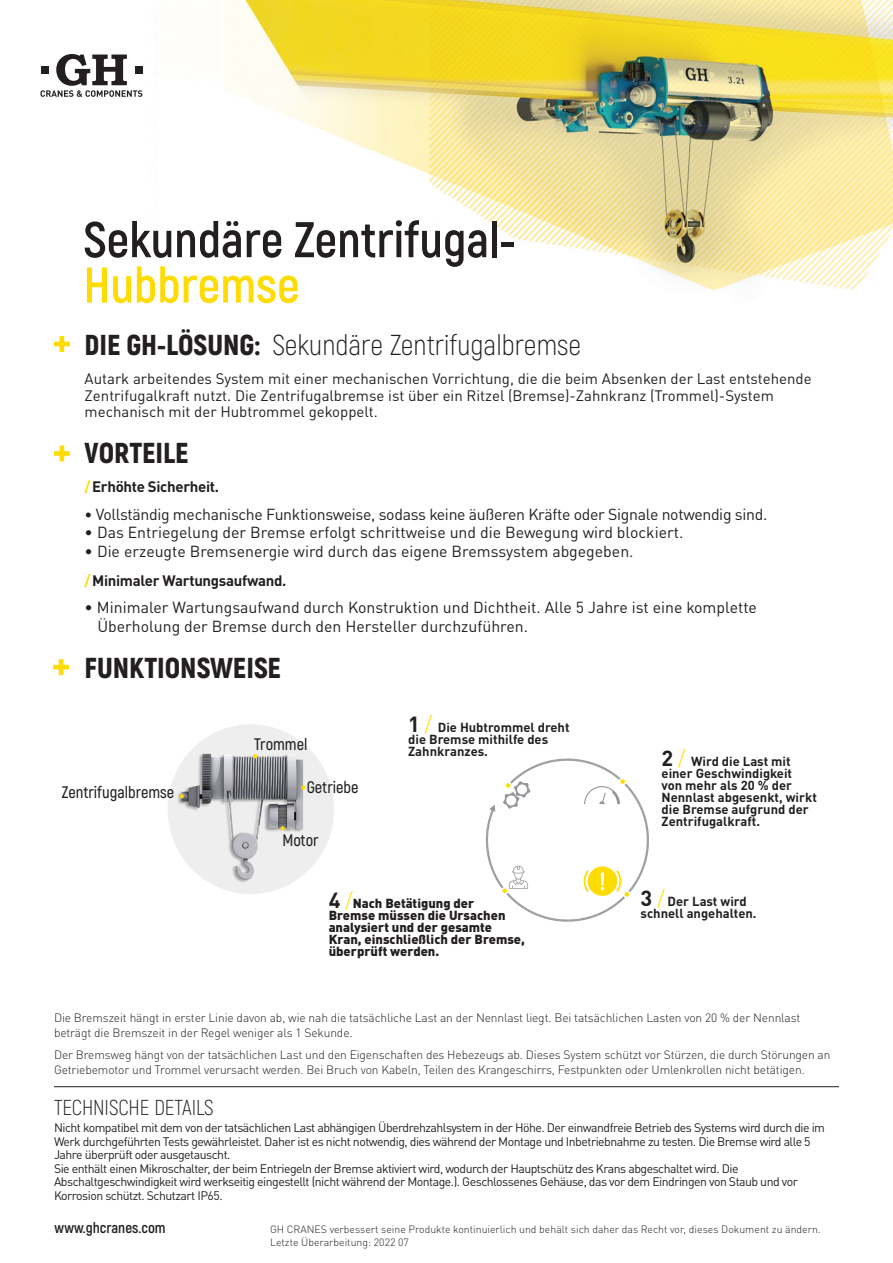
<style>
.page{position:relative;width:893px;height:1263px;background:#fff}
.page>*{position:absolute;margin:0;border:0;box-sizing:border-box;transform-origin:0 0}
.t1{font:700 50.1px "Akrobat";color:#231f20}
.t2{font:700 50.1px "Akrobat";color:#ffdc01}
.t3{font:300 28.8px "Akrobat";color:#231f20}
.t4{font:900 28.8px "Akrobat";color:#231f20}
.t5{font:300 21.6px "Akrobat";letter-spacing:-.005em;color:#231f20}
.t6{font:600 16.65px "Akrobat";color:#231f20}
.t7{font:15.9px/18.8px "DIN Pro";color:#231f20}
.t8{font:15.9px "DIN Pro";letter-spacing:-.02em;color:#231f20}
.t9{font:15px/16.5px "DIN Pro";color:#231f20}
.t10{font:700 15px "DIN Pro";letter-spacing:-.02em;color:#231f20}
.t11{font:700 15px "Akrobat";color:#231f20}
.t12{font:700 12.9px/12px "DIN Pro";color:#231f20}
.t13{font:900 12.9px/12px "DIN Pro";color:#231f20}
.t14{font:12.3px/13.5px "DIN Pro";letter-spacing:-.04em;color:#231f20}
.t15{font:300 12px/14.4px "DIN Pro";letter-spacing:-.01em;color:#231f20}
.t16{font:300 10.5px/12.6px "DIN Pro";color:#231f20}
.s1{font-weight:900}
.s2{color:#ffdc01}
.s3{font-size:15px}
.s4{font-size:21.6px}
.s5{font-weight:300;font-size:21.6px;color:#ffdc01}
.s6{font-weight:700;font-size:21.6px}
</style>
<div class="page">
<img style="left:142px;top:0;width:751px;height:291px">
<svg style="left:41px;top:54px;width:101px;height:43px"></svg>
<hr style="left:54px;top:1086px;width:785px;height:1px;background:#231f20">
<svg style="left:54px;top:336px;width:16px;height:16px"></svg>
<svg style="left:54px;top:446px;width:16px;height:15px"></svg>
<svg style="left:53px;top:659px;width:16px;height:16px"></svg>
<svg style="left:485px;top:758px;width:164px;height:164px"></svg>
<img style="left:168px;top:724px;width:166px;height:170px">
<svg style="left:281px;top:826px;width:4px;height:4px"></svg>
<svg style="left:301px;top:785px;width:4px;height:4px"></svg>
<svg style="left:253px;top:754px;width:4px;height:4px"></svg>
<svg style="left:180px;top:794px;width:4px;height:4px"></svg>
<h1 class="t1" style="left:83px;top:208px;width:434px">Sekundäre Zentrifugal-</h1>
<h1 class="t2" style="left:83px;top:254px;width:218px">Hubbremse</h1>
<h2 class="t3" style="left:85px;top:328px;width:498px"><span class="s1">DIE GH-LÖSUNG:</span> Sekundäre Zentrifugalbremse</h2>
<p class="t9" style="left:85px;top:369px;width:728px">Autark arbeitendes System mit einer mechanischen Vorrichtung, die die beim Absenken der Last entstehende<br>Zentrifugalkraft nutzt. Die Zentrifugalbremse ist über ein Ritzel (Bremse)-Zahnkranz (Trommel)-System mechanisch mit der Hubtrommel gekoppelt.</p>
<h2 class="t4" style="left:85px;top:434px;width:106px">VORTEILE</h2>
<p class="t10" style="left:85px;top:474px;width:136px"><span class="s2">/</span>Erhöhte Sicherheit.</p>
<p class="t8" style="left:85px;top:501px;width:684px"><span class="s3">•</span> Vollständig mechanische Funktionsweise, sodass keine äußeren Kräfte oder Signale notwendig sind.</p>
<p class="t7" style="left:85px;top:522px;width:600px">• Das Entriegelung der Bremse erfolgt schrittweise und die Bewegung wird blockiert.</p>
<p class="t7" style="left:85px;top:540px;width:550px">• Die erzeugte Bremsenergie wird durch das eigene Bremssystem abgegeben.</p>
<p class="t10" style="left:85px;top:568px;width:203px"><span class="s2">/</span>Minimaler Wartungsaufwand.</p>
<p class="t7" style="left:97px;top:597px;width:661px;text-indent:-13px">• Minimaler Wartungsaufwand durch Konstruktion und Dichtheit. Alle 5 Jahre ist eine komplette<br>Überholung der Bremse durch den Hersteller durchzuführen.</p>
<h2 class="t4" style="left:85px;top:649px;width:198px">FUNKTIONSWEISE</h2>
<p class="t12" style="left:408px;top:720px;width:163px"><span class="s4">1</span> <span class="s5">/</span> Die Hubtrommel dreht die Bremse mithilfe des<br>Zahnkranzes.</p>
<h3 class="t6" style="left:254px;top:733px;width:55px">Trommel</h3>
<p class="t12" style="left:661px;top:754px;width:157px"><span class="s4">2</span> <span class="s5">/</span> Wird die Last mit einer Geschwindigkeit<br>von mehr als 20 % der<br>Nennlast abgesenkt, wirkt die Bremse aufgrund der<br>Zentrifugalkraft.</p>
<h3 class="t6" style="left:307px;top:777px;width:53px">Getriebe</h3>
<h3 class="t6" style="left:62px;top:782px;width:114px">Zentrifugalbremse</h3>
<h3 class="t6" style="left:282px;top:830px;width:38px">Motor</h3>
<p class="t13" style="left:329px;top:895px;width:198px"><span class="s6">4</span> <span class="s5">/</span>Nach Betätigung der<br>Bremse müssen die Ursachen analysiert und der gesamte<br>Kran, einschließlich der Bremse, überprüft werden.</p>
<p class="t12" style="left:641px;top:894px;width:118px"><span class="s4">3</span> <span class="s5">/</span> Der Last wird schnell angehalten.</p>
<p class="t15" style="left:54px;top:1010px;width:748px">Die Bremszeit hängt in erster Linie davon ab, wie nah die tatsächliche Last an der Nennlast liegt. Bei tatsächlichen Lasten von 20 % der Nennlast beträgt die Bremszeit in der Regel weniger als 1 Sekunde.</p>
<p class="t15" style="left:54px;top:1047px;width:778px">Der Bremsweg hängt von der tatsächlichen Last und den Eigenschaften des Hebezeugs ab. Dieses System schützt vor Stürzen, die durch Störungen an<br>Getriebemotor und Trommel verursacht werden. Bei Bruch von Kabeln, Teilen des Krangeschirrs, Festpunkten oder Umlenkrollen nicht betätigen.</p>
<h3 class="t5" style="left:54px;top:1094px;width:161px">TECHNISCHE DETAILS</h3>
<p class="t14" style="left:54px;top:1120px;width:773px">Nicht kompatibel mit dem von der tatsächlichen Last abhängigen Überdrehzahlsystem in der Höhe. Der einwandfreie Betrieb des Systems wird durch die im Werk durchgeführten Tests gewährleistet. Daher ist es nicht notwendig, dies während der Montage und Inbetriebnahme zu testen. Die Bremse wird alle 5<br>Jahre überprüft oder ausgetauscht.<br>Sie enthält einen Mikroschalter, der beim Entriegeln der Bremse aktiviert wird, wodurch der Hauptschütz des Krans abgeschaltet wird. Die Abschaltgeschwindigkeit wird werkseitig eingestellt (nicht während der Montage.). Geschlossenes Gehäuse, das vor dem Eindringen von Staub und vor Korrosion schützt. Schutzart IP65.</p>
<p class="t11" style="left:55px;top:1218px;width:113px">www.ghcranes.com</p>
<p class="t16" style="left:270px;top:1222px;width:552px">GH CRANES verbessert seine Produkte kontinuierlich und behält sich daher das Recht vor, dieses Dokument zu ändern.<br>Letzte Überarbeitung: 2022 07</p>
</div>
